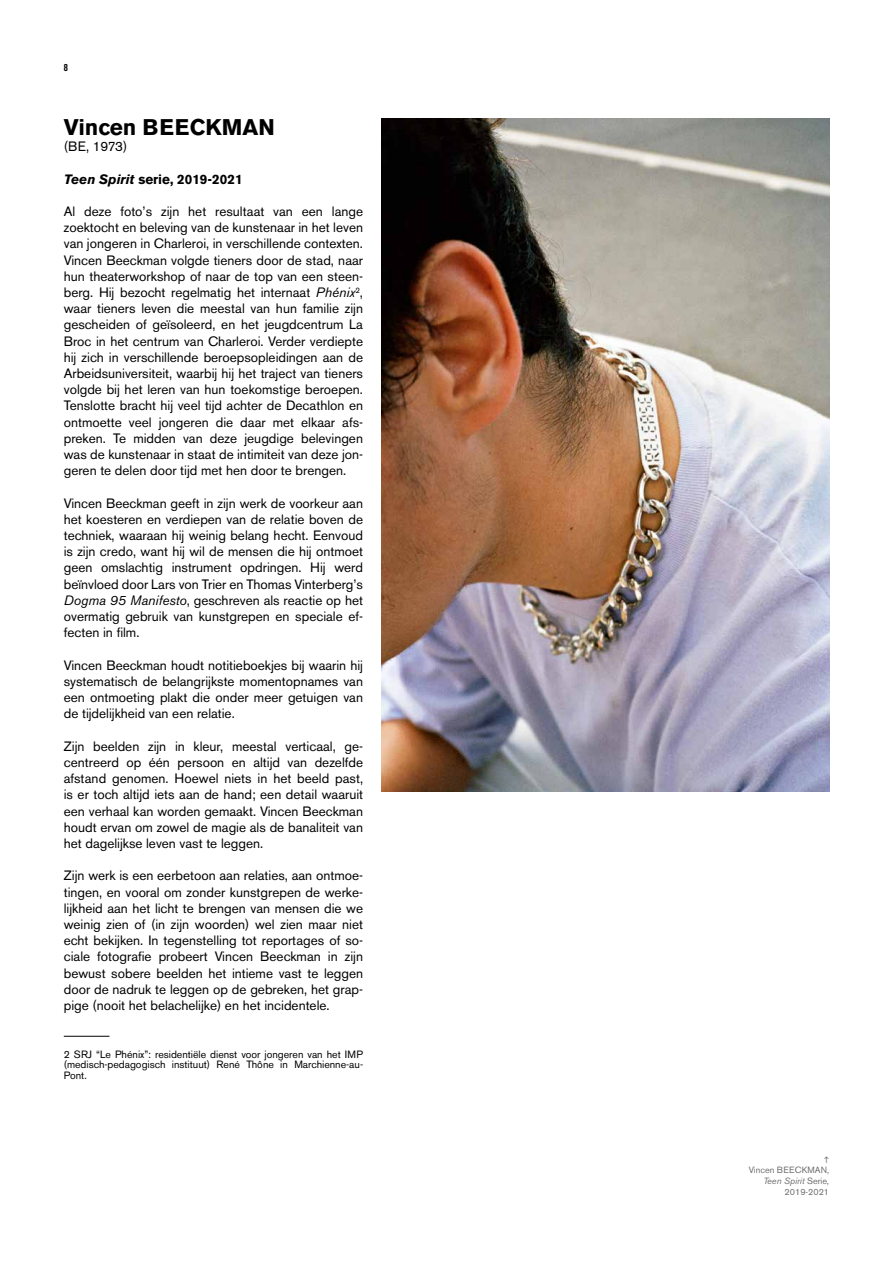
<style>
.page{position:relative;width:893px;height:1263px;background:#fff}
.page>*{position:absolute;margin:0;border:0;box-sizing:border-box;transform-origin:0 0}
.t1{font:700 22.5px "Akzidenz Grotesk BE";color:#000}
.t2{font:13.5px/16.2px "Akzidenz Grotesk BE";color:#000;text-align:justify}
.t3{font:700 13.5px "Akzidenz Grotesk BE";color:#000}
.t4{font:10.5px/10.5px "Akzidenz Grotesk BE";color:#000;text-align:justify}
.t5{font:700 condensed 10.5px "Akzidenz Grotesk BQ";color:#000}
.t6{font:9px/10.8px "Akzidenz Grotesk BE";color:#706f6f;text-align:right}
.s1{font-style:italic}
</style>
<div class="page">
<hr style="left:64px;top:1036px;width:45px;height:1px;background:#000">
<img style="left:381px;top:119px;width:448px;height:672px">
<p class="t5" style="left:64px;top:62px;width:6px">8</p>
<h1 class="t1" style="left:64px;top:114px;width:212px">Vincen BEECKMAN</h1>
<p class="t2" style="left:64px;top:138px;width:65px">(BE, 1973)</p>
<p class="t3" style="left:64px;top:171px;width:180px"><span class="s1">Teen Spirit</span> serie, 2019-2021</p>
<p class="t2" style="left:64px;top:203px;width:301px">Al deze foto’s zijn het resultaat van een lange zoektocht en beleving van de kunstenaar in het leven van jongeren in Charleroi, in verschillende contexten.<br>Vincen Beeckman volgde tieners door de stad, naar hun theaterworkshop of naar de top van een steen&shy;berg. Hij bezocht regelmatig het internaat <span class="s1">Phénix</span><sup>2</sup>, waar tieners leven die meestal van hun familie zijn gescheiden of geïsoleerd, en het jeugdcentrum La Broc in het centrum van Charleroi. Verder verdiepte hij zich in verschillende beroepsopleidingen aan de Arbeidsuniversiteit, waarbij hij het traject van tieners volgde bij het leren van hun toekomstige beroepen.<br>Tenslotte bracht hij veel tijd achter de Decathlon en ontmoette veel jongeren die daar met elkaar afs&shy;preken. Te midden van deze jeugdige belevingen was de kunstenaar in staat de intimiteit van deze jon&shy;geren te delen door tijd met hen door te brengen.</p>
<p class="t2" style="left:64px;top:495px;width:301px">Vincen Beeckman geeft in zijn werk de voorkeur aan het koesteren en verdiepen van de relatie boven de techniek, waaraan hij weinig belang hecht. Eenvoud is zijn credo, want hij wil de mensen die hij ontmoet geen omslachtig instrument opdringen. Hij werd beïnvloed door Lars von Trier en Thomas Vinterberg’s <span class="s1">Dogma 95 Manifesto</span>, geschreven als reactie op het overmatig gebruik van kunstgrepen en speciale ef&shy;fecten in film.</p>
<p class="t2" style="left:64px;top:657px;width:301px">Vincen Beeckman houdt notitieboekjes bij waarin hij systematisch de belangrijkste momentopnames van een ontmoeting plakt die onder meer getuigen van de tijdelijkheid van een relatie.</p>
<p class="t2" style="left:64px;top:738px;width:301px">Zijn beelden zijn in kleur, meestal verticaal, ge&shy;centreerd op één persoon en altijd van dezelfde afstand genomen. Hoewel niets in het beeld past, is er toch altijd iets aan de hand; een detail waaruit een verhaal kan worden gemaakt. Vincen Beeckman houdt ervan om zowel de magie als de banaliteit van het dagelijkse leven vast te leggen.</p>
<p class="t2" style="left:64px;top:867px;width:301px">Zijn werk is een eerbetoon aan relaties, aan ontmoe&shy;tingen, en vooral om zonder kunstgrepen de werke&shy;lijkheid aan het licht te brengen van mensen die we weinig zien of (in zijn woorden) wel zien maar niet echt bekijken. In tegenstelling tot reportages of so&shy;ciale fotografie probeert Vincen Beeckman in zijn bewust sobere beelden het intieme vast te leggen door de nadruk te leggen op de gebreken, het grap&shy;pige (nooit het belachelijke) en het incidentele.</p>
<p class="t4" style="left:64px;top:1049px;width:301px">2 SRJ “Le Phénix”: residentiële dienst voor jongeren van het IMP (medisch-pedagogisch instituut) René Thône in Marchienne-au-Pont.</p>
<p class="t6" style="left:749px;top:1165px;width:82px">Vincen BEECKMAN,<br><span class="s1">Teen Spirit</span> Serie<span class="s1">,<br></span>2019-2021</p>
</div>
